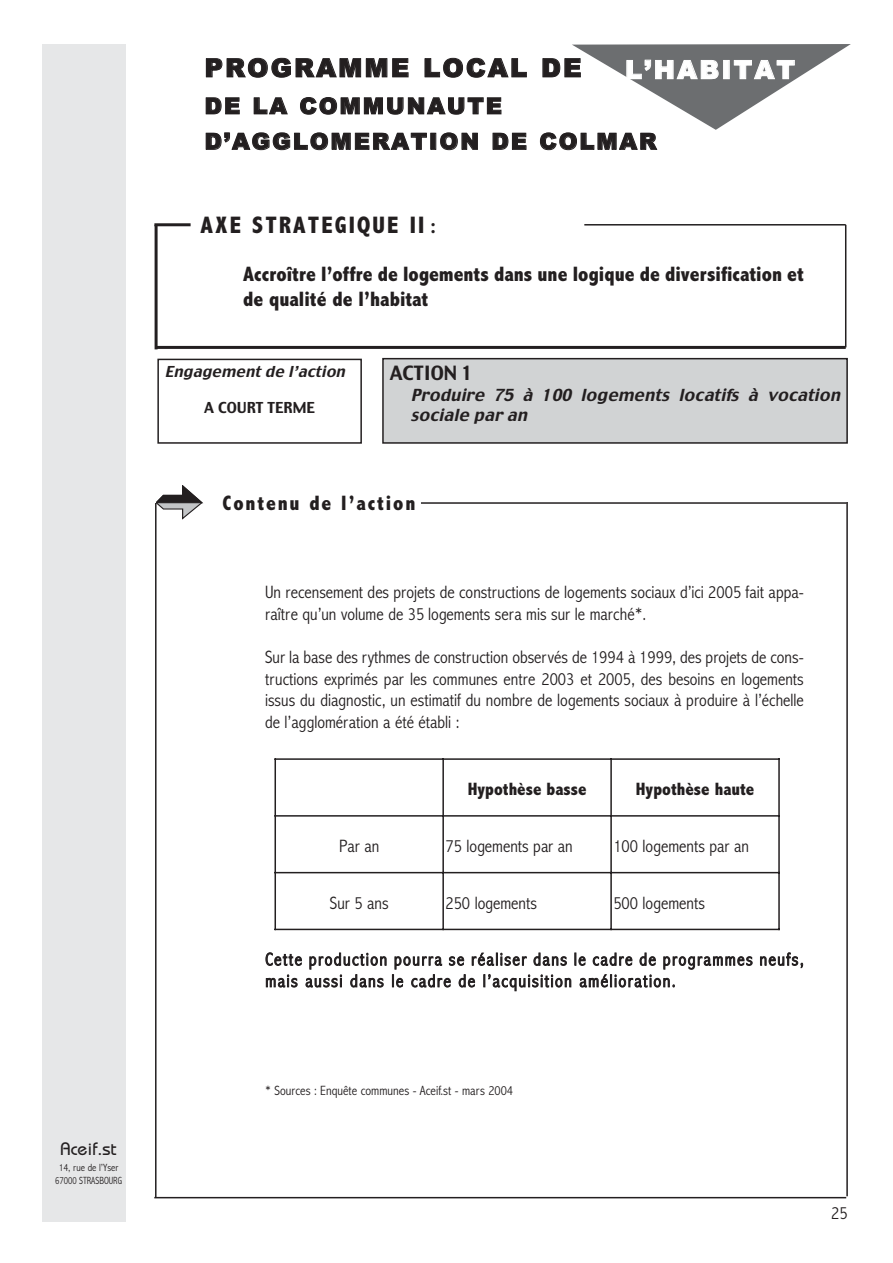
<style>
.page{position:relative;width:893px;height:1263px;background:#fff}
.page>*{position:absolute;margin:0;border:0;box-sizing:border-box;transform-origin:0 0}
.t1{font:900 25.5px "Arial";letter-spacing:.085em;color:#231f20}
.t2{font:900 25.5px "Arial";letter-spacing:.09em;color:#fff}
.t3{font:800 condensed 24px "Abadi";letter-spacing:.09em;color:#231f20}
.t4{font:900 22.5px/35.5px "Arial";letter-spacing:.085em;color:#231f20}
.t5{font:800 condensed 21px/25.2px "Abadi";color:#231f20}
.t6{font:800 condensed 21px "Abadi";letter-spacing:.09em;color:#231f20}
.t7{font:19.5px "Charcoal";color:#231f20}
.t8{font:300 condensed 18px/21.6px "Abadi";color:#231f20}
.t9{font:300 condensed 18px/21.6px "Abadi";letter-spacing:.085em;color:#231f20}
.t10{font:800 condensed 18px "Abadi";color:#231f20}
.t11{font:500 18px "Bauhaus";color:#231f20}
.t12{font:italic 16.5px/19.8px "Charcoal";color:#231f20}
.t13{font:italic 15px "Charcoal";color:#231f20}
.t14{font:15px "Charcoal";color:#231f20}
.t15{font:300 condensed 13.5px "Abadi";color:#231f20}
.t16{font:300 condensed 10.5px/12.6px "Abadi";color:#231f20;text-align:center}
.s1{font-size:21px}
</style>
<div class="page">
<svg style="left:156px;top:486px;width:47px;height:32px"></svg>
<hr style="left:155px;top:503px;width:1px;height:694px;background:#231f20">
<hr style="left:154px;top:1197px;width:692px;height:1px;background:#231f20">
<hr style="left:846px;top:502px;width:1px;height:694px;background:#231f20">
<hr style="left:421px;top:502px;width:425px;height:2px;background:#231f20">
<svg style="left:572px;top:44px;width:278px;height:86px"></svg>
<div style="left:43px;top:44px;width:83px;height:1178px;background:#e6e7e8"></div>
<div style="left:383px;top:359px;width:464px;height:84px;background:#d1d3d4"></div>
<div style="left:382px;top:358px;width:465px;height:86px;border:2px solid #231f20"></div>
<div style="left:157px;top:359px;width:205px;height:85px;border:2px solid #231f20"></div>
<hr style="left:154px;top:223px;width:36px;height:3px;background:#231f20">
<svg style="left:154px;top:225px;width:4px;height:124px"></svg>
<hr style="left:156px;top:346px;width:689px;height:3px;background:#231f20">
<hr style="left:845px;top:225px;width:1px;height:122px;background:#231f20">
<hr style="left:584px;top:224px;width:261px;height:2px;background:#231f20">
<hr style="left:274px;top:758px;width:2px;height:172px;background:#231f20">
<hr style="left:442px;top:758px;width:2px;height:172px;background:#231f20">
<hr style="left:610px;top:758px;width:2px;height:172px;background:#231f20">
<hr style="left:778px;top:758px;width:1px;height:172px;background:#231f20">
<hr style="left:274px;top:758px;width:505px;height:2px;background:#231f20">
<hr style="left:274px;top:815px;width:505px;height:2px;background:#231f20">
<hr style="left:274px;top:872px;width:505px;height:1px;background:#231f20">
<hr style="left:274px;top:929px;width:505px;height:1px;background:#231f20">
<p class="t11" style="left:61px;top:1143px;width:57px">Aceif.st</p>
<p class="t16" style="left:55px;top:1163px;width:68px">14, rue de l’Yser<br>67000 STRASBOURG</p>
<h1 class="t1" style="left:204px;top:59px;width:378px">PROGRAMME LOCAL DE</h1>
<p class="t4" style="left:204px;top:90px;width:453px">DE LA COMMUNAUTE<br>D’AGGLOMERATION DE COLMAR</p>
<h1 class="t2" style="left:625px;top:60px;width:171px">L’HABITAT</h1>
<h2 class="t3" style="left:200px;top:216px;width:237px">AXE STRATEGIQUE II <span class="s1">:</span></h2>
<p class="t5" style="left:243px;top:263px;width:562px">Accroître l’offre de logements dans une logique de diversification et de qualité de l’habitat</p>
<p class="t13" style="left:165px;top:366px;width:185px">Engagement de l’action</p>
<p class="t14" style="left:204px;top:402px;width:112px">A COURT TERME</p>
<p class="t7" style="left:390px;top:366px;width:86px">ACTION 1</p>
<p class="t12" style="left:411px;top:387px;width:434px">Produire 75 à 100 logements locatifs à vocation sociale par an</p>
<p class="t6" style="left:222px;top:496px;width:194px">Contenu de l’action</p>
<p class="t8" style="left:265px;top:583px;width:540px">Un recensement des projets de constructions de logements sociaux d’ici 2005 fait appa&shy;raître qu’un volume de 35 logements sera mis sur le marché*.</p>
<p class="t8" style="left:265px;top:648px;width:540px;text-align:justify">Sur la base des rythmes de construction observés de 1994 à 1999, des projets de cons&shy;tructions exprimés par les communes entre 2003 et 2005, des besoins en logements issus du diagnostic, un estimatif du nombre de logements sociaux à produire à l’échelle de l’agglomération a été établi :</p>
<p class="t10" style="left:468px;top:783px;width:120px">Hypothèse basse</p>
<p class="t10" style="left:636px;top:783px;width:120px">Hypothèse haute</p>
<p class="t8" style="left:339px;top:837px;width:41px">Par an</p>
<p class="t8" style="left:445px;top:837px;width:129px">75 logements par an</p>
<p class="t8" style="left:613px;top:837px;width:137px">100 logements par an</p>
<p class="t8" style="left:330px;top:894px;width:60px">Sur 5 ans</p>
<p class="t8" style="left:445px;top:894px;width:93px">250 logements</p>
<p class="t8" style="left:613px;top:894px;width:93px">500 logements</p>
<p class="t9" style="left:265px;top:950px;width:539px">Cette production pourra se réaliser dans le cadre de programmes neufs, mais aussi dans le cadre de l’acquisition amélioration.</p>
<p class="t15" style="left:265px;top:1086px;width:249px">* Sources : Enquête communes - Aceif.st - mars 2004</p>
<p class="t8" style="left:831px;top:1204px;width:18px">25</p>
</div>
